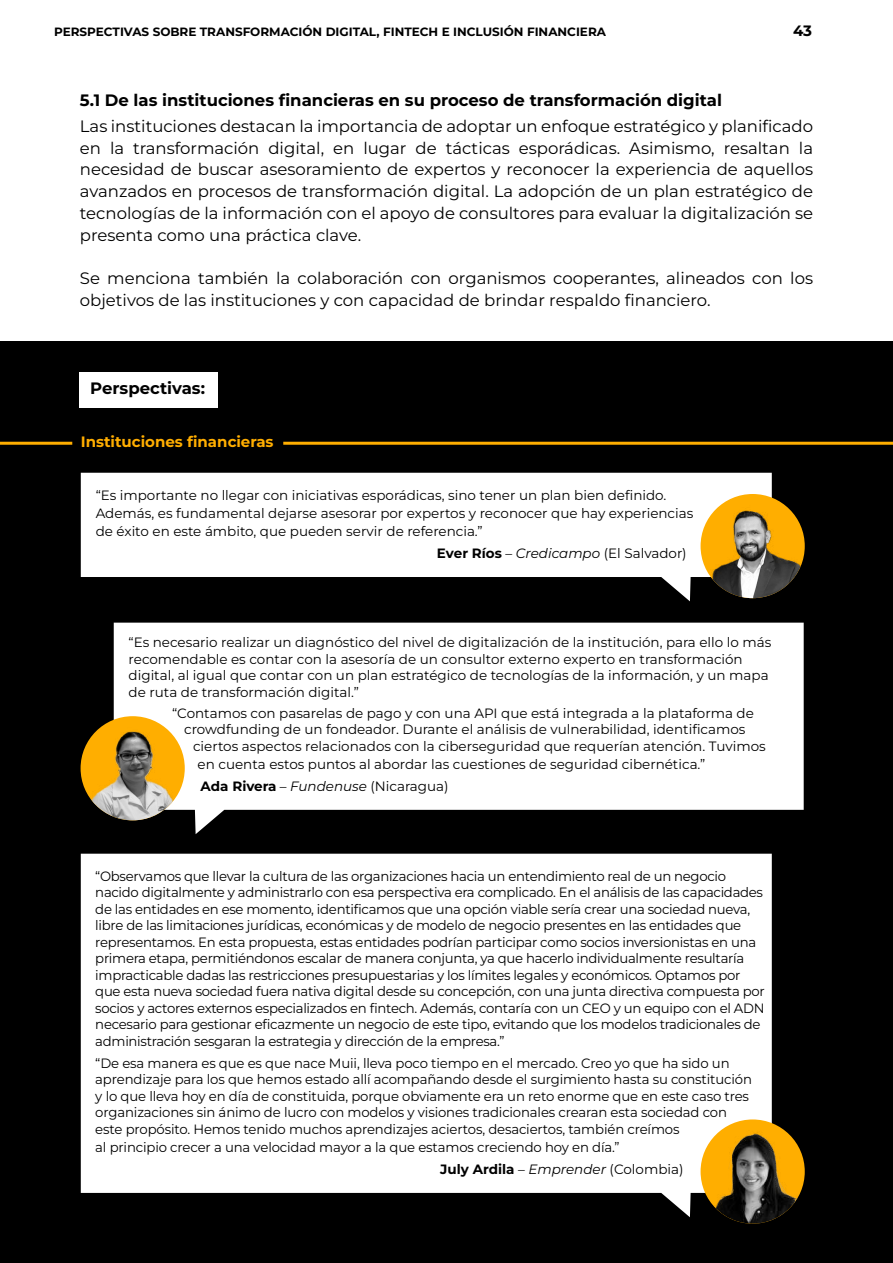
<style>
.page{position:relative;width:893px;height:1263px;background:#fff}
.page>*{position:absolute;margin:0;border:0;box-sizing:border-box;transform-origin:0 0}
.t1{font:16.5px/21.8px "Montserrat";color:#000;text-align:justify}
.t2{font:700 16.5px "Montserrat";color:#000}
.t3{font:700 15px "Montserrat";color:#ffae00}
.t4{font:700 15px "Montserrat";color:#000}
.t5{font:13.5px/16.5px "Montserrat";letter-spacing:-.01em;color:#000}
.t6{font:700 12px "Montserrat";color:#000}
.s1{font-weight:700}
.s2{font-style:italic}
</style>
<div class="page">
<div style="left:0;top:342px;width:893px;height:921px;background:#000"></div>
<svg style="left:81px;top:473px;width:691px;height:128px;fill:#fff"></svg>
<div style="left:81px;top:854px;width:691px;height:363px;background:#fff"></div>
<svg style="left:114px;top:623px;width:690px;height:211px;background:#e2e2e2"></svg>
<img style="left:701px;top:494px;width:104px;height:104px;border-radius:52px">
<div style="left:81px;top:716px;width:104px;height:104px;background:#ffae00;border-radius:50%"></div>
<img style="left:81px;top:727px;width:104px;height:93px">
<div style="left:80px;top:372px;width:138px;height:36px;background:#fff"></div>
<hr style="left:0;top:442px;width:72px;height:3px;background:#ffae00">
<hr style="left:283px;top:442px;width:610px;height:3px;background:#ffae00">
<div style="left:701px;top:1119px;width:104px;height:105px;background:#ffae00;border-radius:50%"></div>
<img style="left:706px;top:1130px;width:94px;height:94px">
<p class="t6" style="left:54px;top:23px;width:553px">PERSPECTIVAS SOBRE TRANSFORMACIÓN DIGITAL, FINTECH E INCLUSIÓN FINANCIERA</p>
<p class="t4" style="left:793px;top:20px;width:21px">43</p>
<p class="t2" style="left:80px;top:88px;width:644px">5.1 De las instituciones financieras en su proceso de transformación digital</p>
<p class="t1" style="left:80px;top:115px;width:735px">Las instituciones destacan la importancia de adoptar un enfoque estratégico y planificado en la transformación digital, en lugar de tácticas esporádicas. Asimismo, resaltan la necesidad de buscar asesoramiento de expertos y reconocer la experiencia de aquellos avanzados en procesos de transformación digital. La adopción de un plan estratégico de tecnologías de la información con el apoyo de consultores para evaluar la digitalización se presenta como una práctica clave.</p>
<p class="t1" style="left:80px;top:267px;width:735px">Se menciona también la colaboración con organismos cooperantes, alineados con los objetivos de las instituciones y con capacidad de brindar respaldo financiero.</p>
<p class="t2" style="left:90px;top:377px;width:116px">Perspectivas:</p>
<p class="t3" style="left:81px;top:431px;width:194px">Instituciones financieras</p>
<p class="t5" style="left:96px;top:485px;width:599px;line-height:18px">“Es importante no llegar con iniciativas esporádicas, sino tener un plan bien definido.<br>Además, es fundamental dejarse asesorar por expertos y reconocer que hay experiencias de éxito en este ámbito, que pueden servir de referencia.”</p>
<p class="t5" style="left:437px;top:544px;width:251px"><span class="s1">Ever Ríos</span> – <span class="s2">Credicampo</span> (El Salvador)</p>
<p class="t5" style="left:129px;top:634px;width:644px">“Es necesario realizar un diagnóstico del nivel de digitalización de la institución, para ello lo más recomendable es contar con la asesoría de un consultor externo experto en transformación digital, al igual que contar con un plan estratégico de tecnologías de la información, y un mapa de ruta de transformación digital.”</p>
<p class="t5" style="left:172px;top:704px;width:583px">“Contamos con pasarelas de pago y con una API que está integrada a la plataforma de</p>
<p class="t5" style="left:184px;top:721px;width:563px">crowdfunding de un fondeador. Durante el análisis de vulnerabilidad, identificamos</p>
<p class="t5" style="left:193px;top:737px;width:574px">ciertos aspectos relacionados con la ciberseguridad que requerían atención. Tuvimos</p>
<p class="t5" style="left:198px;top:752px;width:509px;line-height:22.2px">en cuenta estos puntos al abordar las cuestiones de seguridad cibernética.”<br><span class="s1">Ada Rivera</span> – <span class="s2">Fundenuse</span> (Nicaragua)</p>
<p class="t5" style="left:95px;top:867px;width:671px">“Observamos que llevar la cultura de las organizaciones hacia un entendimiento real de un negocio nacido digitalmente y administrarlo con esa perspectiva era complicado. En el análisis de las capacidades de las entidades en ese momento, identificamos que una opción viable sería crear una sociedad nueva, libre de las limitaciones jurídicas, económicas y de modelo de negocio presentes en las entidades que representamos. En esta propuesta, estas entidades podrían participar como socios inversionistas en una primera etapa, permitiéndonos escalar de manera conjunta, ya que hacerlo individualmente resultaría impracticable dadas las restricciones presupuestarias y los límites legales y económicos. Optamos por que esta nueva sociedad fuera nativa digital desde su concepción, con una junta directiva compuesta por socios y actores externos especializados en fintech. Además, contaría con un CEO y un equipo con el ADN necesario para gestionar eficazmente un negocio de este tipo, evitando que los modelos tradicionales de administración sesgaran la estrategia y dirección de la empresa.”</p>
<p class="t5" style="left:95px;top:1054px;width:658px">“De esa manera es que es que nace Muii, lleva poco tiempo en el mercado. Creo yo que ha sido un aprendizaje para los que hemos estado allí acompañando desde el surgimiento hasta su constitución y lo que lleva hoy en día de constituida, porque obviamente era un reto enorme que en este caso tres organizaciones sin ánimo de lucro con modelos y visiones tradicionales crearan esta sociedad con este propósito. Hemos tenido muchos aprendizajes aciertos, desaciertos, también creímos</p>
<p class="t5" style="left:440px;top:1135px;width:245px;line-height:22.2px;text-indent:-345px">al principio crecer a una velocidad mayor a la que estamos creciendo hoy en día.”<br><span class="s1">July Ardila</span> – <span class="s2">Emprender</span> (Colombia)</p>
</div>
